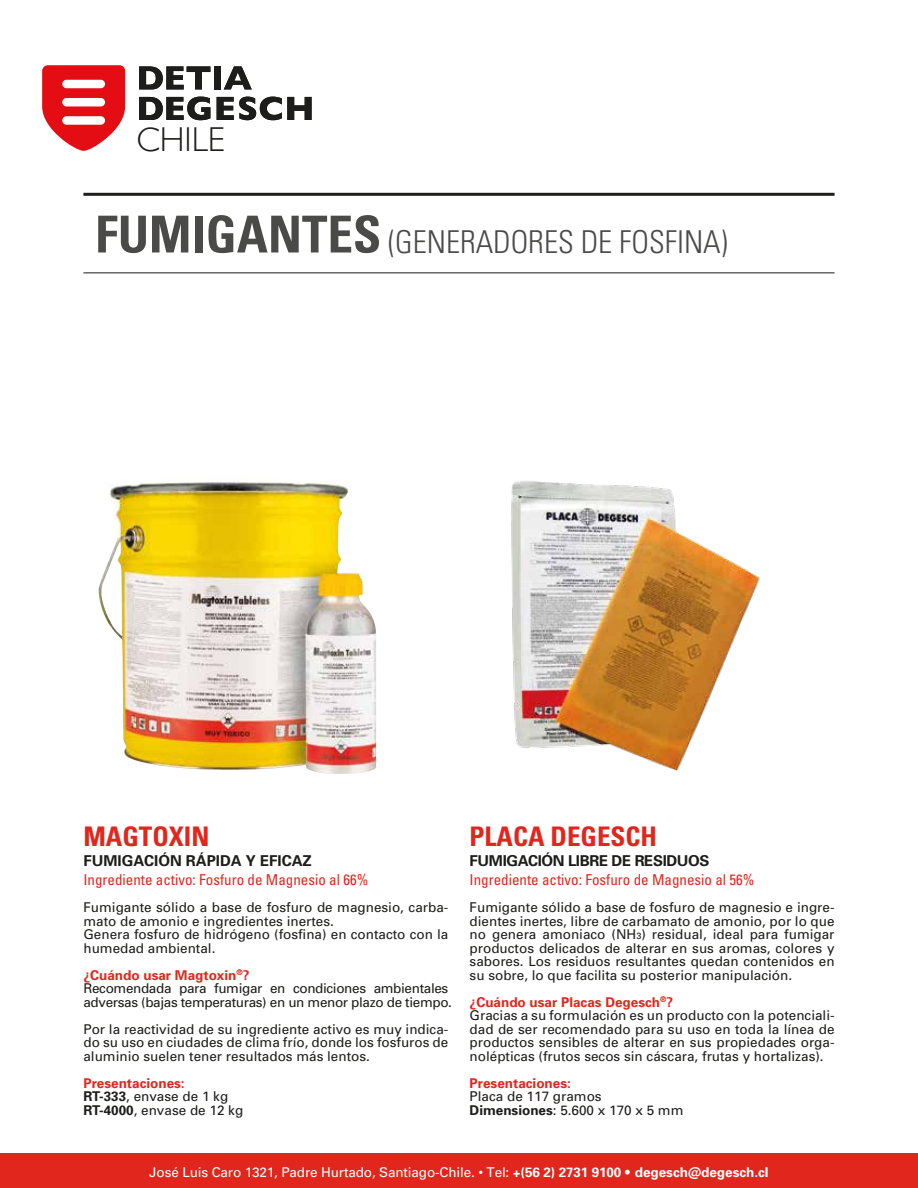
<style>
.page{position:relative;width:918px;height:1188px;background:#fff}
.page>*{position:absolute;margin:0;border:0;box-sizing:border-box;transform-origin:0 0}
.t1{font:300 34.5px "Gill Sans";color:#1d1d1b}
.t2{font:300 condensed 31.5px "Univers";color:#4a4a49}
.t3{font:700 condensed 27px "Univers";color:#e1261d}
.t4{font:condensed 15px "Univers";color:#e1261d}
.t5{font:700 15px "Univers";letter-spacing:-.025em;color:#1d1d1b}
.t6{font:700 15px "Univers";color:#1d1d1b}
.t7{font:13.5px/13.5px "Univers";color:#1d1d1b}
.t8{font:13.5px/13.5px "Univers";letter-spacing:-.025em;color:#1d1d1b}
.t9{font:13.5px "Univers";letter-spacing:-.01em;color:#fff}
.t10{font:700 13.5px "Univers";color:#e1261d}
.s1{font-weight:700;font-size:51px}
.s2{font-weight:700;color:#e1261d}
.s3{font-weight:700}
.s4{font-size:9px}
.s5{font-weight:300}
</style>
<div class="page">
<hr style="left:83px;top:272px;width:752px;height:1px;background:#1d1d1b">
<hr style="left:83px;top:193px;width:752px;height:3px;background:#1d1d1b">
<div style="left:0;top:1154px;width:918px;height:34px;background:#e1261d"></div>
<img style="left:511px;top:481px;width:249px;height:290px">
<svg style="left:139px;top:66px;width:71px;height:23px"></svg>
<div style="left:214px;top:66px;width:7px;height:23px;background:#1d1d1b"></div>
<svg style="left:224px;top:66px;width:28px;height:23px"></svg>
<svg style="left:139px;top:97px;width:71px;height:23px"></svg>
<svg style="left:217px;top:97px;width:95px;height:23px"></svg>
<svg style="left:42px;top:65px;width:83px;height:86px"></svg>
<div style="left:62px;top:98px;width:43px;height:8px;background:#fff;border-radius:4px"></div>
<div style="left:62px;top:116px;width:43px;height:9px;background:#fff;border-radius:4px"></div>
<div style="left:62px;top:80px;width:43px;height:8px;background:#fff;border-radius:4px"></div>
<img style="left:99px;top:481px;width:278px;height:293px">
<h1 class="t1" style="left:136px;top:112px;width:90px">CHILE</h1>
<h2 class="t2" style="left:95px;top:222px;width:634px"><span class="s1">FUMIGANTES</span> (GENERADORES DE FOSFINA)</h2>
<h3 class="t3" style="left:83px;top:820px;width:128px">MAGTOXIN</h3>
<p class="t6" style="left:83px;top:851px;width:230px">FUMIGACIÓN RÁPIDA Y EFICAZ</p>
<p class="t4" style="left:83px;top:870px;width:286px">Ingrediente activo: Fosfuro de Magnesio al 66%</p>
<p class="t7" style="left:83px;top:901px;width:366px">Fumigante sólido a base de fosfuro de magnesio, carba&shy;mato de amonio e ingredientes inertes.<br>Genera fosfuro de hidrógeno (fosfina) en contacto con la humedad ambiental.</p>
<p class="t8" style="left:83px;top:968px;width:370px"><span class="s2">¿Cuándo usar Magtoxin</span><sup>®</sup><span class="s2">?<br></span>Recomendada para fumigar en condiciones ambientales adversas (bajas temperaturas) en un menor plazo de tiempo.</p>
<p class="t7" style="left:83px;top:1022px;width:366px;text-align:justify">Por la reactividad de su ingrediente activo es muy indica&shy;do su uso en ciudades de clima frío, donde los fosfuros de aluminio suelen tener resultados más lentos.</p>
<p class="t7" style="left:83px;top:1076px;width:161px"><span class="s2">Presentaciones:<br></span><span class="s3">RT-333</span>, envase de 1 kg<br><span class="s3">RT-4000</span>, envase de 12 kg</p>
<h3 class="t3" style="left:470px;top:820px;width:189px">PLACA DEGESCH</h3>
<p class="t5" style="left:470px;top:851px;width:241px">FUMIGACIÓN LIBRE DE RESIDUOS</p>
<p class="t4" style="left:470px;top:870px;width:286px">Ingrediente activo: Fosfuro de Magnesio al 56%</p>
<p class="t7" style="left:470px;top:901px;width:366px;text-align:justify">Fumigante sólido a base de fosfuro de magnesio e ingre&shy;dientes inertes, libre de carbamato de amonio, por lo que no genera amoniaco (NH<span class="s4">3</span>) residual, ideal para fumigar productos delicados de alterar en sus aromas, colores y sabores. Los residuos resultantes quedan contenidos en su sobre, lo que facilita su posterior manipulación.</p>
<p class="t7" style="left:470px;top:995px;width:366px"><span class="s2">¿Cuándo usar Placas Degesch</span><sup>®</sup><span class="s2">?<br></span>Gracias a su formulación es un producto con la potenciali&shy;dad de ser recomendado para su uso en toda la línea de productos sensibles de alterar en sus propiedades orga&shy;nolépticas (frutos secos sin cáscara, frutas y hortalizas).</p>
<p class="t10" style="left:470px;top:1075px;width:103px">Presentaciones:</p>
<p class="t7" style="left:470px;top:1090px;width:215px">Placa de 117 gramos<br><span class="s3">Dimensiones</span>: 5.600 x 170 x 5 mm</p>
<p class="t9" style="left:149px;top:1164px;width:621px">José Luis Caro 1321, Padre Hurtado, Santiago-Chile. • Tel: <span class="s3">+(56 2) 2731 9100</span> <span class="s5">•</span> <span class="s3">degesch@degesch.cl</span></p>
</div>
